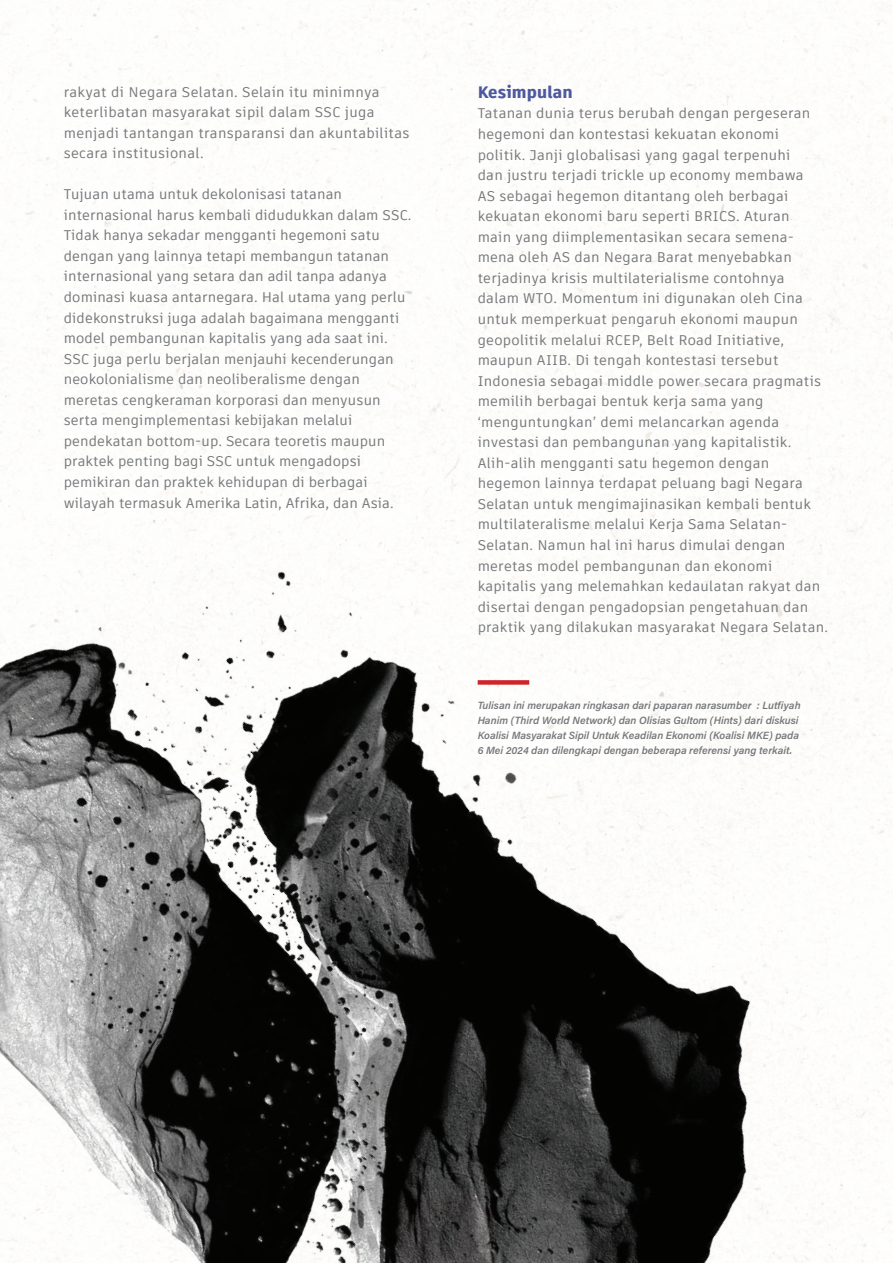
<style>
.page{position:relative;width:893px;height:1263px;background:#fff}
.page>*{position:absolute;margin:0;border:0;box-sizing:border-box;transform-origin:0 0}
.t1{font:900 16.5px "Artifakt Element";letter-spacing:.01em;color:#4d5a9e}
.t2{font:13.95px/20.5px "Artifakt Element";letter-spacing:.02em;color:#76787b}
.t3{font:10.5px/15px "Acumin Variable Concept";color:#76787b}
</style>
<div class="page">
<img style="left:0;top:253px;width:893px;height:1010px">
<div style="left:478px;top:680px;width:51px;height:5px;background:#d1232a"></div>
<p class="t2" style="left:64px;top:81px;width:347px">rakyat di Negara Selatan. Selain itu minimnya keterlibatan masyarakat sipil dalam SSC juga menjadi tantangan transparansi dan akuntabilitas secara institusional.</p>
<p class="t2" style="left:64px;top:184px;width:349px">Tujuan utama untuk dekolonisasi tatanan internasional harus kembali didudukkan dalam SSC.<br>Tidak hanya sekadar mengganti hegemoni satu dengan yang lainnya tetapi membangun tatanan internasional yang setara dan adil tanpa adanya dominasi kuasa antarnegara. Hal utama yang perlu didekonstruksi juga adalah bagaimana mengganti model pembangunan kapitalis yang ada saat ini.<br>SSC juga perlu berjalan menjauhi kecenderungan neokolonialisme dan neoliberalisme dengan meretas cengkeraman korporasi dan menyusun serta mengimplementasi kebijakan melalui pendekatan bottom-up. Secara teoretis maupun praktek penting bagi SSC untuk mengadopsi pemikiran dan praktek kehidupan di berbagai wilayah termasuk Amerika Latin, Afrika, dan Asia.</p>
<p class="t1" style="left:478px;top:81px;width:97px">Kesimpulan</p>
<p class="t2" style="left:478px;top:103px;width:352px">Tatanan dunia terus berubah dengan pergeseran hegemoni dan kontestasi kekuatan ekonomi politik. Janji globalisasi yang gagal terpenuhi<br>dan justru terjadi trickle up economy membawa<br>AS sebagai hegemon ditantang oleh berbagai kekuatan ekonomi baru seperti BRICS. Aturan<br>main yang diimplementasikan secara semena&shy;mena oleh AS dan Negara Barat menyebabkan terjadinya krisis multilaterialisme contohnya dalam WTO. Momentum ini digunakan oleh Cina untuk memperkuat pengaruh ekonomi maupun geopolitik melalui RCEP, Belt Road Initiative, maupun AIIB. Di tengah kontestasi tersebut Indonesia sebagai middle power secara pragmatis memilih berbagai bentuk kerja sama yang ‘menguntungkan’ demi melancarkan agenda investasi dan pembangunan yang kapitalistik.<br>Alih-alih mengganti satu hegemon dengan hegemon lainnya terdapat peluang bagi Negara Selatan untuk mengimajinasikan kembali bentuk multilateralisme melalui Kerja Sama Selatan-Selatan. Namun hal ini harus dimulai dengan meretas model pembangunan dan ekonomi kapitalis yang melemahkan kedaulatan rakyat dan disertai dengan pengadopsian pengetahuan dan praktik yang dilakukan masyarakat Negara Selatan.</p>
<p class="t3" style="left:478px;top:698px;width:324px">Tulisan ini merupakan ringkasan dari paparan narasumber : Lutfiyah Hanim (Third World Network) dan Olisias Gultom (Hints) dari diskusi Koalisi Masyarakat Sipil Untuk Keadilan Ekonomi (Koalisi MKE) pada 6 Mei 2024 dan dilengkapi dengan beberapa referensi yang terkait.</p>
</div>
